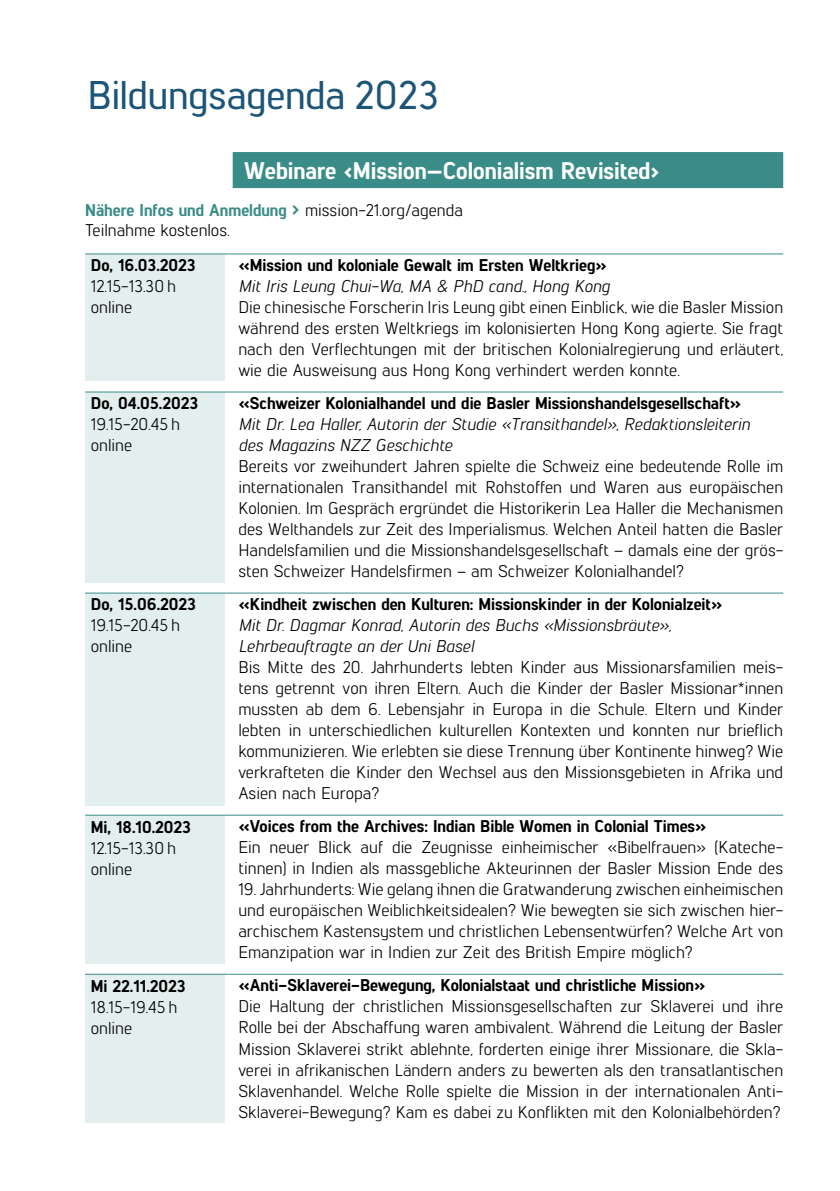
<style>
.page{position:relative;width:840px;height:1191px;background:#fff}
.page>*{position:absolute;margin:0;border:0;box-sizing:border-box;transform-origin:0 0}
.t1{font:500 40px "Lintel";letter-spacing:-.005em;color:#1c5578}
.t2{font:800 24px "Lintel";color:#fff}
.t3{font:17px/21px "Lintel";color:#000}
.t4{font:800 17px "Lintel";color:#000}
.t5{font:italic 17px/21px "Lintel";color:#000}
.s1{font-weight:800;color:#3a8c89}
.s2{font-weight:900;color:#3a8c89}
</style>
<div class="page">
<div style="left:85px;top:254px;width:139px;height:127px;background:#e3efee"></div>
<div style="left:85px;top:392px;width:139px;height:190px;background:#e3efee"></div>
<div style="left:85px;top:593px;width:139px;height:212px;background:#e3efee"></div>
<div style="left:85px;top:815px;width:139px;height:148px;background:#e3efee"></div>
<div style="left:85px;top:974px;width:139px;height:148px;background:#e3efee"></div>
<hr style="left:85px;top:253px;width:697px;height:1px;background:#3a8c89">
<hr style="left:85px;top:391px;width:697px;height:1px;background:#3a8c89">
<hr style="left:85px;top:592px;width:697px;height:1px;background:#3a8c89">
<hr style="left:85px;top:814px;width:697px;height:1px;background:#3a8c89">
<hr style="left:85px;top:973px;width:697px;height:1px;background:#3a8c89">
<div style="left:232px;top:152px;width:550px;height:36px;background:#3a8c89"></div>
<h1 class="t1" style="left:87px;top:67px;width:353px">Bildungsagenda 2023</h1>
<h2 class="t2" style="left:244px;top:153px;width:417px">Webinare ‹Mission–Colonialism Revisited›</h2>
<p class="t3" style="left:85px;top:199px;width:379px;line-height:19.6px"><span class="s1">Nähere Infos und Anmeldung</span> <span class="s2">&gt;</span> mission-21.org/agenda<br>Teilnahme kostenlos.</p>
<p class="t4" style="left:91px;top:253px;width:106px">Do, 16.03.2023</p>
<p class="t3" style="left:91px;top:275px;width:87px">12.15-13.30 h online</p>
<p class="t4" style="left:238px;top:253px;width:370px">«Mission und koloniale Gewalt im Ersten Weltkrieg»</p>
<p class="t5" style="left:238px;top:275px;width:373px">Mit Iris Leung Chui-Wa, MA &amp; PhD cand., Hong Kong</p>
<p class="t3" style="left:238px;top:296px;width:546px;text-align:justify">Die chinesische Forscherin Iris Leung gibt einen Einblick, wie die Basler Mission während des ersten Weltkriegs im kolonisierten Hong Kong agierte. Sie fragt nach den Verflechtungen mit der britischen Kolonialregierung und erläutert, wie die Ausweisung aus Hong Kong verhindert werden konnte.</p>
<p class="t4" style="left:238px;top:391px;width:504px">«Schweizer Kolonialhandel und die Basler Missionshandelsgesellschaft»</p>
<p class="t5" style="left:238px;top:413px;width:513px">Mit Dr. Lea Haller, Autorin der Studie «Transithandel», Redaktionsleiterin des Magazins NZZ Geschichte</p>
<p class="t3" style="left:238px;top:455px;width:546px;text-align:justify">Bereits vor zweihundert Jahren spielte die Schweiz eine bedeutende Rolle im internationalen Transithandel mit Rohstoffen und Waren aus europäischen Kolonien. Im Gespräch ergründet die Historikerin Lea Haller die Mechanismen des Welthandels zur Zeit des Imperialismus. Welchen Anteil hatten die Basler Handelsfamilien und die Missionshandelsgesellschaft – damals eine der grös&shy;sten Schweizer Handelsfirmen – am Schweizer Kolonialhandel?</p>
<p class="t4" style="left:238px;top:592px;width:485px">«Kindheit zwischen den Kulturen: Missionskinder in der Kolonialzeit»</p>
<p class="t5" style="left:238px;top:614px;width:434px">Mit Dr. Dagmar Konrad, Autorin des Buchs «Missionsbräute»,<br>Lehrbeauftragte an der Uni Basel</p>
<p class="t3" style="left:238px;top:656px;width:546px;text-align:justify">Bis Mitte des 20. Jahrhunderts lebten Kinder aus Missionarsfamilien meis&shy;tens getrennt von ihren Eltern. Auch die Kinder der Basler Missionar*innen mussten ab dem 6. Lebensjahr in Europa in die Schule. Eltern und Kinder lebten in unterschiedlichen kulturellen Kontexten und konnten nur brieflich kommunizieren. Wie erlebten sie diese Trennung über Kontinente hinweg? Wie verkrafteten die Kinder den Wechsel aus den Missionsgebieten in Afrika und Asien nach Europa?</p>
<p class="t4" style="left:238px;top:814px;width:469px">«Voices from the Archives: Indian Bible Women in Colonial Times»</p>
<p class="t3" style="left:238px;top:836px;width:546px">Ein neuer Blick auf die Zeugnisse einheimischer «Bibelfrauen» (Kateche&shy;tinnen) in Indien als massgebliche Akteurinnen der Basler Mission Ende des</p>
<p class="t3" style="left:238px;top:878px;width:546px;text-align:justify">19. Jahrhunderts: Wie gelang ihnen die Gratwanderung zwischen einheimischen und europäischen Weiblichkeitsidealen? Wie bewegten sie sich zwischen hier&shy;archischem Kastensystem und christlichen Lebensentwürfen? Welche Art von Emanzipation war in Indien zur Zeit des British Empire möglich?</p>
<p class="t4" style="left:238px;top:973px;width:468px">«Anti-Sklaverei-Bewegung, Kolonialstaat und christliche Mission»</p>
<p class="t3" style="left:238px;top:995px;width:546px;text-align:justify">Die Haltung der christlichen Missionsgesellschaften zur Sklaverei und ihre Rolle bei der Abschaffung waren ambivalent. Während die Leitung der Basler Mission Sklaverei strikt ablehnte, forderten einige ihrer Missionare, die Skla&shy;verei in afrikanischen Ländern anders zu bewerten als den transatlantischen Sklavenhandel. Welche Rolle spielte die Mission in der internationalen Anti-Sklaverei-Bewegung? Kam es dabei zu Konflikten mit den Kolonialbehörden?</p>
<p class="t4" style="left:91px;top:391px;width:109px">Do, 04.05.2023</p>
<p class="t3" style="left:91px;top:413px;width:91px">19.15-20.45 h online</p>
<p class="t4" style="left:91px;top:592px;width:107px">Do, 15.06.2023</p>
<p class="t3" style="left:91px;top:614px;width:91px">19.15-20.45 h online</p>
<p class="t4" style="left:91px;top:814px;width:102px">Mi, 18.10.2023</p>
<p class="t3" style="left:91px;top:836px;width:87px">12.15-13.30 h online</p>
<p class="t4" style="left:91px;top:973px;width:96px">Mi 22.11.2023</p>
<p class="t3" style="left:91px;top:995px;width:88px">18.15-19.45 h online</p>
</div>
